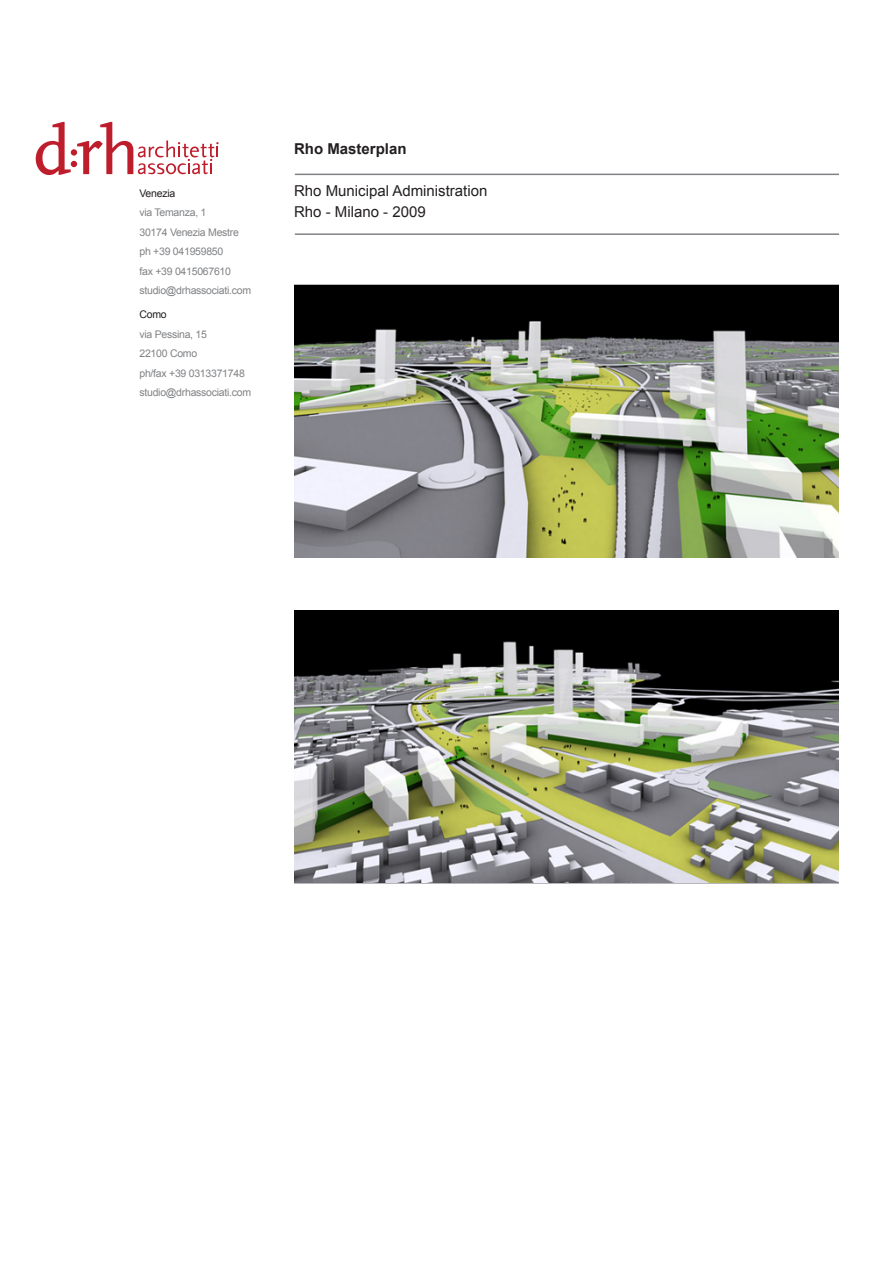
<style>
.page{position:relative;width:893px;height:1263px;background:#fff}
.page>*{position:absolute;margin:0;border:0;box-sizing:border-box;transform-origin:0 0}
.t1{font:15px/21px "Arial";color:#231f20}
.t2{font:700 15px "Arial";color:#231f20}
.t3{font:10.5px/19.5px "Arial";letter-spacing:-.025em;color:#808285}
.t4{font:10.5px "Arial";letter-spacing:-.025em;color:#231f20}
</style>
<div class="page">
<hr style="left:295px;top:174px;width:544px;height:1px;background:#808285">
<hr style="left:295px;top:233px;width:544px;height:2px;background:#808285">
<svg style="left:36px;top:122px;width:183px;height:53px"></svg>
<img style="left:295px;top:611px;width:544px;height:272px">
<img style="left:295px;top:285px;width:544px;height:272px">
<p class="t4" style="left:139px;top:186px;width:37px">Venezia</p>
<p class="t3" style="left:139px;top:203px;width:113px">via Temanza, 1<br>30174 Venezia Mestre ph +39 041959850<br>fax +39 0415067610 studio@drhassociati.com</p>
<p class="t4" style="left:139px;top:308px;width:29px">Como</p>
<p class="t3" style="left:139px;top:325px;width:113px">via Pessina, 15<br>22100 Como<br>ph/fax +39 0313371748 studio@drhassociati.com</p>
<h1 class="t2" style="left:294px;top:139px;width:114px">Rho Masterplan</h1>
<h1 class="t1" style="left:294px;top:181px;width:195px">Rho Municipal Administration<br>Rho - Milano - 2009</h1>
</div>
